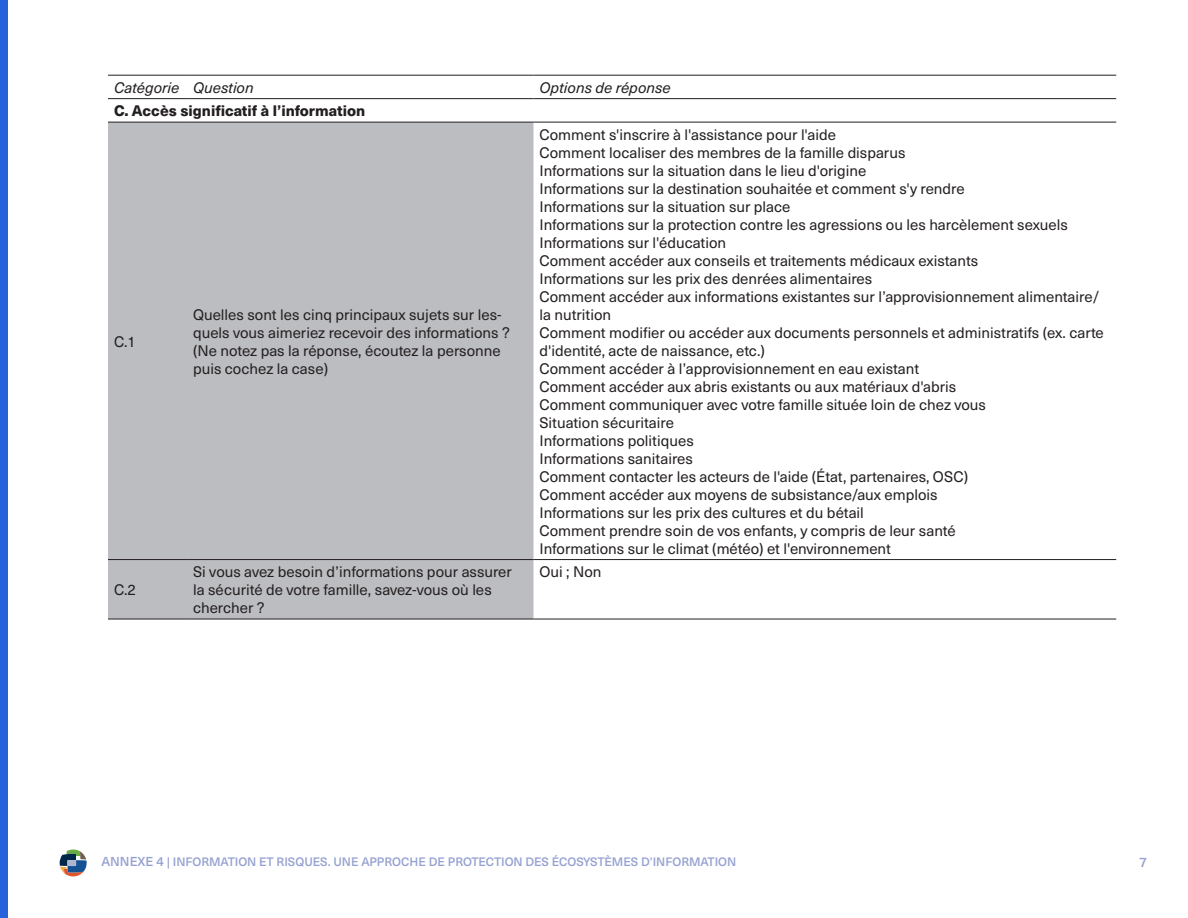
<style>
.page{position:relative;width:1188px;height:918px;background:#fff}
.page>*{position:absolute;margin:0;border:0;box-sizing:border-box;transform-origin:0 0}
.body{font:15px/18px "Neue Haas Unica W1 G";color:#231f20}
.body-2{font:italic 15px "Neue Haas Unica W1 G";color:#231f20}
.body-3{font:800 15px "Neue Haas Unica W1 G";color:#231f20}
.pg_number{font:500 13.5px "Neue Haas Unica W1 G";color:#96a1d1}
.pg_title_small{font:500 12px "Neue Haas Unica W1 G";color:#96a1d1}
.s1{font-size:12.75px}
</style>
<div class="page">
<div style="left:0;top:0;width:8px;height:918px;background:#2663db"></div>
<div style="left:108px;top:123px;width:425px;height:496px;background:#bcbdc0"></div>
<hr style="left:108px;top:75px;width:79px;height:1px;background:#231f20">
<hr style="left:187px;top:75px;width:346px;height:1px;background:#231f20">
<hr style="left:533px;top:75px;width:583px;height:1px;background:#231f20">
<hr style="left:108px;top:98px;width:79px;height:1px;background:#231f20">
<hr style="left:187px;top:98px;width:346px;height:1px;background:#231f20">
<hr style="left:533px;top:98px;width:583px;height:1px;background:#231f20">
<hr style="left:108px;top:122px;width:79px;height:1px;background:#231f20">
<hr style="left:187px;top:122px;width:346px;height:1px;background:#231f20">
<hr style="left:533px;top:122px;width:583px;height:1px;background:#231f20">
<hr style="left:108px;top:559px;width:79px;height:1px;background:#231f20">
<hr style="left:187px;top:559px;width:346px;height:1px;background:#231f20">
<hr style="left:533px;top:559px;width:583px;height:1px;background:#231f20">
<hr style="left:108px;top:619px;width:79px;height:1px;background:#231f20">
<hr style="left:187px;top:619px;width:346px;height:1px;background:#231f20">
<hr style="left:533px;top:619px;width:583px;height:1px;background:#231f20">
<svg style="left:60px;top:849px;width:27px;height:27px"></svg>
<p class="body-2" style="left:114px;top:76px;width:67px">Catégorie</p>
<p class="body-2" style="left:193px;top:76px;width:62px">Question</p>
<p class="body-2" style="left:539px;top:76px;width:133px">Options de réponse</p>
<p class="body-3" style="left:114px;top:99px;width:253px">C. Accès significatif à l’information</p>
<p class="body" style="left:114px;top:331px;width:23px">C.1</p>
<p class="body" style="left:114px;top:580px;width:23px">C.2</p>
<p class="body" style="left:193px;top:304px;width:318px">Quelles sont les cinq principaux sujets sur les&shy;quels vous aimeriez recevoir des informations ? (Ne notez pas la réponse, écoutez la personne puis cochez la case)</p>
<p class="body" style="left:539px;top:124px;width:298px">Comment s'inscrire à l'assistance pour l'aide</p>
<p class="body" style="left:539px;top:142px;width:367px">Comment localiser des membres de la famille disparus</p>
<p class="body" style="left:539px;top:160px;width:328px">Informations sur la situation dans le lieu d'origine</p>
<p class="body" style="left:539px;top:178px;width:427px">Informations sur la destination souhaitée et comment s'y rendre</p>
<p class="body" style="left:539px;top:196px;width:253px">Informations sur la situation sur place</p>
<p class="body" style="left:539px;top:214px;width:530px">Informations sur la protection contre les agressions ou les harcèlement sexuels</p>
<p class="body" style="left:539px;top:232px;width:188px">Informations sur l'éducation</p>
<p class="body" style="left:539px;top:250px;width:440px">Comment accéder aux conseils et traitements médicaux existants</p>
<p class="body" style="left:539px;top:268px;width:334px">Informations sur les prix des denrées alimentaires</p>
<p class="body" style="left:539px;top:286px;width:562px">Comment accéder aux informations existantes sur l’approvisionnement alimentaire/ la nutrition</p>
<p class="body" style="left:539px;top:322px;width:566px">Comment modifier ou accéder aux documents personnels et administratifs (ex. carte d'identité, acte de naissance, etc.)</p>
<p class="body" style="left:539px;top:358px;width:381px">Comment accéder à l’approvisionnement en eau existant</p>
<p class="body" style="left:539px;top:376px;width:418px">Comment accéder aux abris existants ou aux matériaux d'abris</p>
<p class="body" style="left:539px;top:394px;width:448px">Comment communiquer avec votre famille située loin de chez vous</p>
<p class="body" style="left:539px;top:412px;width:136px">Situation sécuritaire</p>
<p class="body" style="left:539px;top:430px;width:156px">Informations politiques</p>
<p class="body" style="left:539px;top:448px;width:155px">Informations sanitaires</p>
<p class="body" style="left:539px;top:466px;width:430px">Comment contacter les acteurs de l'aide (État, partenaires, OSC)</p>
<p class="body" style="left:539px;top:484px;width:400px">Comment accéder aux moyens de subsistance/aux emplois</p>
<p class="body" style="left:539px;top:502px;width:326px">Informations sur les prix des cultures et du bétail</p>
<p class="body" style="left:539px;top:520px;width:418px">Comment prendre soin de vos enfants, y compris de leur santé</p>
<p class="body" style="left:539px;top:538px;width:353px">Informations sur le climat (météo) et l'environnement</p>
<p class="body" style="left:193px;top:562px;width:320px">Si vous avez besoin d’informations pour assurer la sécurité de votre famille, savez-vous où les chercher ?</p>
<p class="body" style="left:539px;top:562px;width:64px">Oui ; Non</p>
<p class="pg_title_small" style="left:102px;top:853px;width:636px"><span class="s1">ANNEXE 4</span> | INFORMATION ET RISQUES. UNE APPROCHE DE PROTECTION DES ÉCOSYSTÈMES D’INFORMATION</p>
<p class="pg_number" style="left:1139px;top:852px;width:9px">7</p>
</div>
